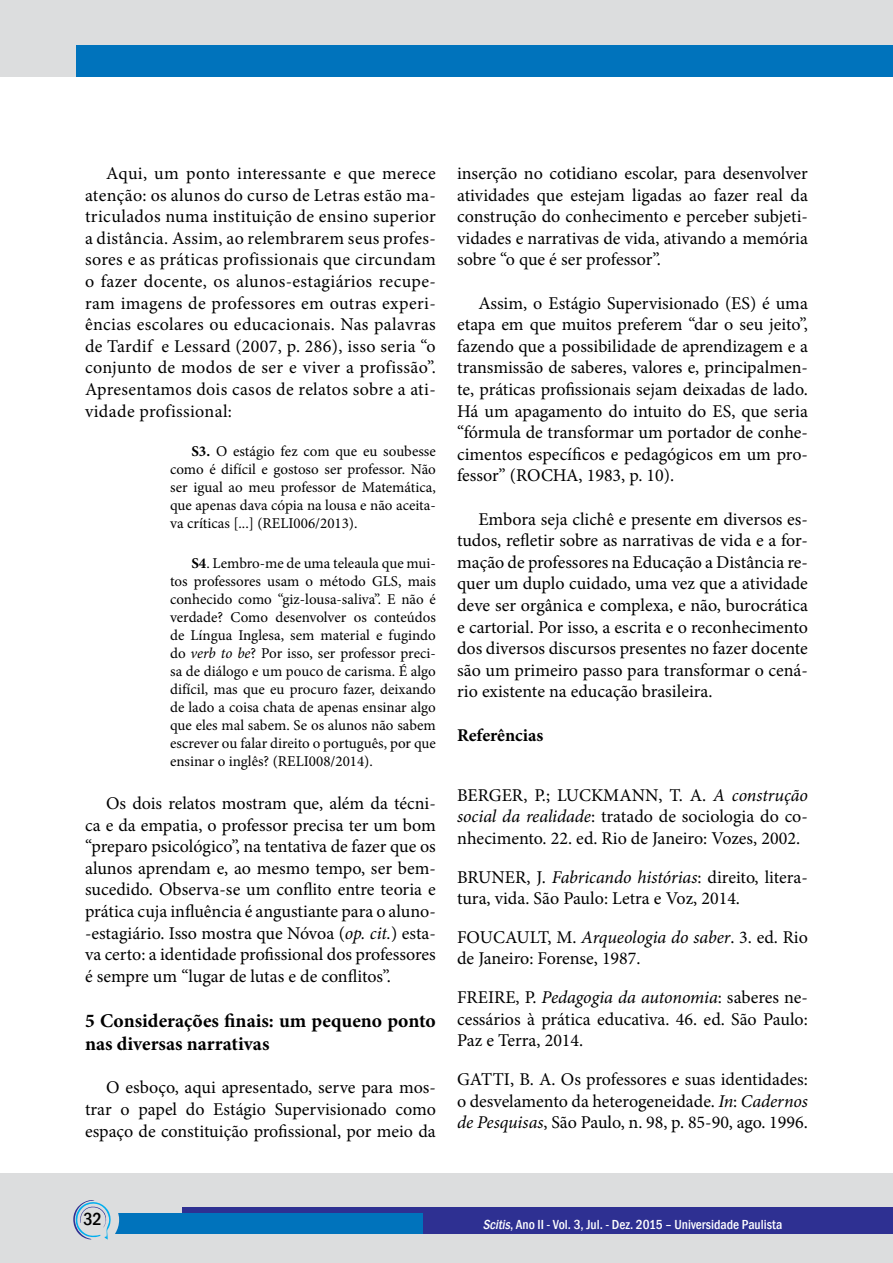
<style>
.page{position:relative;width:893px;height:1263px;background:#fff}
.page>*{position:absolute;margin:0;border:0;box-sizing:border-box;transform-origin:0 0}
.t1{font:700 19.5px/23.4px "Minion Pro";color:#000}
.t2{font:18px/21.6px "Minion Pro";color:#000;text-align:justify}
.t3{font:700 18px "Minion Pro";letter-spacing:-.005em;color:#000}
.t4{font:500 condensed 18px "Franklin Gothic";color:#000}
.t5{font:15px/18px "Minion Pro";color:#000;text-align:justify}
.t6{font:500 condensed 13.5px "Franklin Gothic";color:#fff}
.s1{font-weight:700}
.s2{font-style:italic}
</style>
<div class="page">
<div style="left:0;top:0;width:893px;height:77px;background:#dcddde"></div>
<div style="left:77px;top:45px;width:816px;height:32px;background:#0073bc"></div>
<div style="left:0;top:1174px;width:893px;height:89px;background:#dcddde"></div>
<div style="left:182px;top:1208px;width:711px;height:26px;background:#2e3092"></div>
<div style="left:115px;top:1214px;width:308px;height:20px;background:#0073bc"></div>
<svg style="left:73px;top:1200px;width:46px;height:40px"></svg>
<p class="t2" style="left:85px;top:162px;width:352px;text-indent:21px">Aqui, um ponto interessante e que merece atenção: os alunos do curso de Letras estão ma&shy;triculados numa instituição de ensino superior a distância. Assim, ao relembrarem seus profes&shy;sores e as práticas profissionais que circundam o fazer docente, os alunos-estagiários recupe&shy;ram imagens de professores em outras experi&shy;ências escolares ou educacionais. Nas palavras de Tardif e Lessard (2007, p. 286), isso seria “o conjunto de modos de ser e viver a profissão”.<br>Apresentamos dois casos de relatos sobre a ati&shy;vidade profissional:</p>
<p class="t5" style="left:170px;top:442px;width:267px;text-indent:21px"><span class="s1">S3.</span> O estágio fez com que eu soubesse como é difícil e gostoso ser professor. Não ser igual ao meu professor de Matemática, que apenas dava cópia na lousa e não aceita&shy;va críticas [...] (RELI006/2013).</p>
<p class="t5" style="left:170px;top:554px;width:267px;text-indent:21px"><span class="s1">S4</span>. Lembro-me de uma teleaula que mui&shy;tos professores usam o método GLS, mais conhecido como “giz-lousa-saliva”. E não é verdade? Como desenvolver os conteúdos de Língua Inglesa, sem material e fugindo do <span class="s2">verb to be</span>? Por isso, ser professor preci&shy;sa de diálogo e um pouco de carisma. É algo difícil, mas que eu procuro fazer, deixando de lado a coisa chata de apenas ensinar algo que eles mal sabem. Se os alunos não sabem escrever ou falar direito o português, por que ensinar o inglês? (RELI008/2014).</p>
<p class="t2" style="left:85px;top:792px;width:352px;text-indent:21px">Os dois relatos mostram que, além da técni&shy;ca e da empatia, o professor precisa ter um bom “preparo psicológico”, na tentativa de fazer que os alunos aprendam e, ao mesmo tempo, ser bem&shy;sucedido. Observa-se um conflito entre teoria e prática cuja influência é angustiante para o aluno--estagiário. Isso mostra que Nóvoa (<span class="s2">op. cit.</span>) esta&shy;va certo: a identidade profissional dos professores é sempre um “lugar de lutas e de conflitos”.</p>
<p class="t1" style="left:85px;top:1009px;width:352px">5 Considerações finais: um pequeno ponto nas diversas narrativas</p>
<p class="t2" style="left:85px;top:1077px;width:352px;text-indent:21px">O esboço, aqui apresentado, serve para mos&shy;trar o papel do Estágio Supervisionado como espaço de constituição profissional, por meio da</p>
<p class="t2" style="left:457px;top:162px;width:352px">inserção no cotidiano escolar, para desenvolver atividades que estejam ligadas ao fazer real da construção do conhecimento e perceber subjeti&shy;vidades e narrativas de vida, ativando a memória sobre “o que é ser professor”.</p>
<p class="t2" style="left:457px;top:292px;width:352px;text-indent:21px">Assim, o Estágio Supervisionado (ES) é uma etapa em que muitos preferem “dar o seu jeito”, fazendo que a possibilidade de aprendizagem e a transmissão de saberes, valores e, principalmen&shy;te, práticas profissionais sejam deixadas de lado.<br>Há um apagamento do intuito do ES, que seria “fórmula de transformar um portador de conhe&shy;cimentos específicos e pedagógicos em um pro&shy;fessor” (ROCHA, 1983, p. 10).</p>
<p class="t2" style="left:457px;top:508px;width:352px;text-indent:21px">Embora seja clichê e presente em diversos es&shy;tudos, refletir sobre as narrativas de vida e a for&shy;mação de professores na Educação a Distância re&shy;quer um duplo cuidado, uma vez que a atividade deve ser orgânica e complexa, e não, burocrática e cartorial. Por isso, a escrita e o reconhecimento dos diversos discursos presentes no fazer docente são um primeiro passo para transformar o cená&shy;rio existente na educação brasileira.</p>
<p class="t3" style="left:457px;top:722px;width:88px">Referências</p>
<p class="t2" style="left:457px;top:784px;width:352px">BERGER, P.; LUCKMANN, T. A. <span class="s2">A construção social da realidade</span>: tratado de sociologia do co&shy;nhecimento. 22. ed. Rio de Janeiro: Vozes, 2002.</p>
<p class="t2" style="left:457px;top:866px;width:352px">BRUNER, J. <span class="s2">Fabricando histórias</span>: direito, litera&shy;tura, vida. São Paulo: Letra e Voz, 2014.</p>
<p class="t2" style="left:457px;top:926px;width:352px">FOUCAULT, M. <span class="s2">Arqueologia do saber</span>. 3. ed. Rio de Janeiro: Forense, 1987.</p>
<p class="t2" style="left:457px;top:986px;width:352px">FREIRE, P. <span class="s2">Pedagogia da autonomia</span>: saberes ne&shy;cessários à prática educativa. 46. ed. São Paulo:<br>Paz e Terra, 2014.</p>
<p class="t2" style="left:457px;top:1068px;width:352px">GATTI, B. A. Os professores e suas identidades: o desvelamento da heterogeneidade. <span class="s2">In</span>: <span class="s2">Cadernos de Pesquisas</span>, São Paulo, n. 98, p. 85-90, ago. 1996.</p>
<p class="t4" style="left:83px;top:1207px;width:20px">32</p>
<p class="t6" style="left:483px;top:1215px;width:301px"><span class="s2">Scitis</span>, Ano II - Vol. 3, Jul. - Dez. 2015 – Universidade Paulista</p>
</div>
